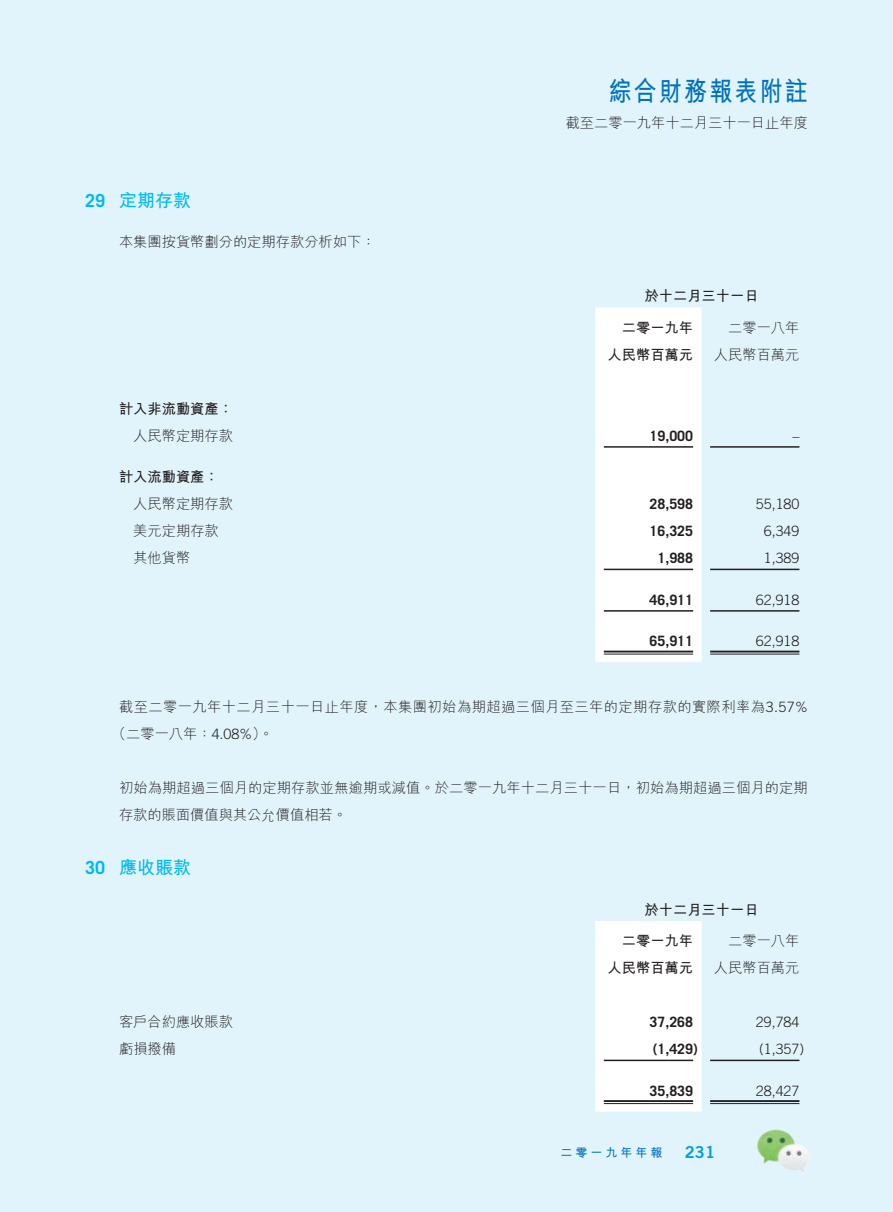
<style>
.page{position:relative;width:893px;height:1212px;background:#e1f4fc}
.page>*{position:absolute;margin:0;border:0;box-sizing:border-box;transform-origin:0 0}
.t1{font:700 27px "M Hei HK";letter-spacing:.095em;color:#0072bc;scale:.85 1}
.t2{font:700 18px "M Hei HK";color:#00baf1}
.t3{font:16.5px "Trade Gothic LT Std Bd 2";color:#00a1e3}
.t4{font:300 14.25px/27px "M Hei HK";color:#231f20}
.t5{font:300 14.25px/27px "M Hei HK";letter-spacing:.03em;color:#231f20}
.t6{font:700 14.25px "Trade Gothic LT Std";color:#231f20}
.t7{font:700 14.25px "M Hei HK";color:#231f20}
.t8{font:300 14.25px "Trade Gothic LT Std";color:#231f20}
.t9{font:700 12px "M Hei HK";letter-spacing:.25em;color:#0072bc}
.s1{font-family:"Trade Gothic LT Std"}
</style>
<div class="page">
<img style="left:757px;top:1129px;width:53px;height:43px">
<div style="left:595px;top:307px;width:107px;height:355px;background:#fff"></div>
<hr style="left:604px;top:446px;width:89px;height:2px;background:#231f20">
<hr style="left:710px;top:446px;width:89px;height:2px;background:#231f20">
<hr style="left:604px;top:569px;width:89px;height:1px;background:#231f20">
<hr style="left:710px;top:569px;width:89px;height:1px;background:#231f20">
<hr style="left:604px;top:610px;width:89px;height:2px;background:#231f20">
<hr style="left:710px;top:610px;width:89px;height:2px;background:#231f20">
<hr style="left:604px;top:651px;width:89px;height:1px;background:#231f20">
<hr style="left:604px;top:654px;width:89px;height:1px;background:#231f20">
<hr style="left:710px;top:651px;width:89px;height:1px;background:#231f20">
<hr style="left:710px;top:654px;width:89px;height:1px;background:#231f20">
<div style="left:595px;top:921px;width:107px;height:190px;background:#fff"></div>
<hr style="left:604px;top:1059px;width:89px;height:2px;background:#231f20">
<hr style="left:710px;top:1059px;width:89px;height:2px;background:#231f20">
<hr style="left:604px;top:1100px;width:89px;height:2px;background:#231f20">
<hr style="left:604px;top:1103px;width:89px;height:1px;background:#231f20">
<hr style="left:710px;top:1100px;width:89px;height:2px;background:#231f20">
<hr style="left:710px;top:1103px;width:89px;height:1px;background:#231f20">
<p class="t2" style="left:85px;top:188px;width:108px"><span class="s1">29</span> 定期存款</p>
<p class="t4" style="left:119px;top:228px;width:258px">本集團按貨幣劃分的定期存款分析如下：</p>
<h1 class="t1" style="left:609px;top:71px;width:236px">綜合財務報表附註</h1>
<p class="t4" style="left:566px;top:109px;width:244px">截至二零一九年十二月三十一日止年度</p>
<p class="t7" style="left:645px;top:286px;width:115px">於十二月三十一日</p>
<p class="t7" style="left:622px;top:317px;width:73px">二零一九年</p>
<p class="t4" style="left:728px;top:314px;width:73px">二零一八年</p>
<p class="t7" style="left:608px;top:344px;width:87px">人民幣百萬元</p>
<p class="t4" style="left:714px;top:341px;width:87px">人民幣百萬元</p>
<p class="t7" style="left:119px;top:398px;width:115px">計入非流動資產：</p>
<p class="t4" style="left:133px;top:422px;width:101px">人民幣定期存款</p>
<p class="t6" style="left:650px;top:427px;width:45px">19,000</p>
<p class="t8" style="left:792px;top:427px;width:9px">–</p>
<p class="t7" style="left:119px;top:467px;width:101px">計入流動資產：</p>
<p class="t4" style="left:133px;top:490px;width:101px">人民幣定期存款</p>
<p class="t6" style="left:649px;top:495px;width:45px">28,598</p>
<p class="t8" style="left:756px;top:496px;width:45px">55,180</p>
<p class="t4" style="left:133px;top:517px;width:87px">美元定期存款</p>
<p class="t6" style="left:650px;top:522px;width:45px">16,325</p>
<p class="t8" style="left:764px;top:523px;width:37px">6,349</p>
<p class="t4" style="left:133px;top:544px;width:58px">其他貨幣</p>
<p class="t6" style="left:657px;top:549px;width:37px">1,988</p>
<p class="t8" style="left:764px;top:550px;width:37px">1,389</p>
<p class="t6" style="left:649px;top:591px;width:45px">46,911</p>
<p class="t8" style="left:756px;top:591px;width:45px">62,918</p>
<p class="t6" style="left:649px;top:632px;width:45px">65,911</p>
<p class="t8" style="left:756px;top:633px;width:45px">62,918</p>
<p class="t5" style="left:112px;top:693px;width:697px;text-indent:7px">截至二零一九年十二月三十一日止年度，本集團初始為期超過三個月至三年的定期存款的實際利率為<span class="s1">3.57%</span>（二零一八年：<span class="s1">4.08%</span>）。</p>
<p class="t4" style="left:119px;top:774px;width:690px">初始為期超過三個月的定期存款並無逾期或減值。於二零一九年十二月三十一日，初始為期超過三個月的定期存款的賬面價值與其公允價值相若。</p>
<p class="t2" style="left:85px;top:855px;width:108px"><span class="s1">30</span> 應收賬款</p>
<p class="t7" style="left:645px;top:899px;width:115px">於十二月三十一日</p>
<p class="t7" style="left:622px;top:930px;width:73px">二零一九年</p>
<p class="t4" style="left:728px;top:927px;width:73px">二零一八年</p>
<p class="t7" style="left:608px;top:957px;width:87px">人民幣百萬元</p>
<p class="t4" style="left:714px;top:954px;width:87px">人民幣百萬元</p>
<p class="t4" style="left:119px;top:1008px;width:115px">客戶合約應收賬款</p>
<p class="t6" style="left:650px;top:1013px;width:45px">37,268</p>
<p class="t8" style="left:756px;top:1014px;width:45px">29,784</p>
<p class="t4" style="left:119px;top:1035px;width:58px">虧損撥備</p>
<p class="t6" style="left:653px;top:1040px;width:47px">(1,429)</p>
<p class="t8" style="left:759px;top:1041px;width:47px">(1,357)</p>
<p class="t6" style="left:649px;top:1082px;width:45px">35,839</p>
<p class="t8" style="left:756px;top:1082px;width:45px">28,427</p>
<p class="t9" style="left:560px;top:1144px;width:103px">二零一九年年報</p>
<p class="t3" style="left:685px;top:1142px;width:32px">231</p>
</div>
